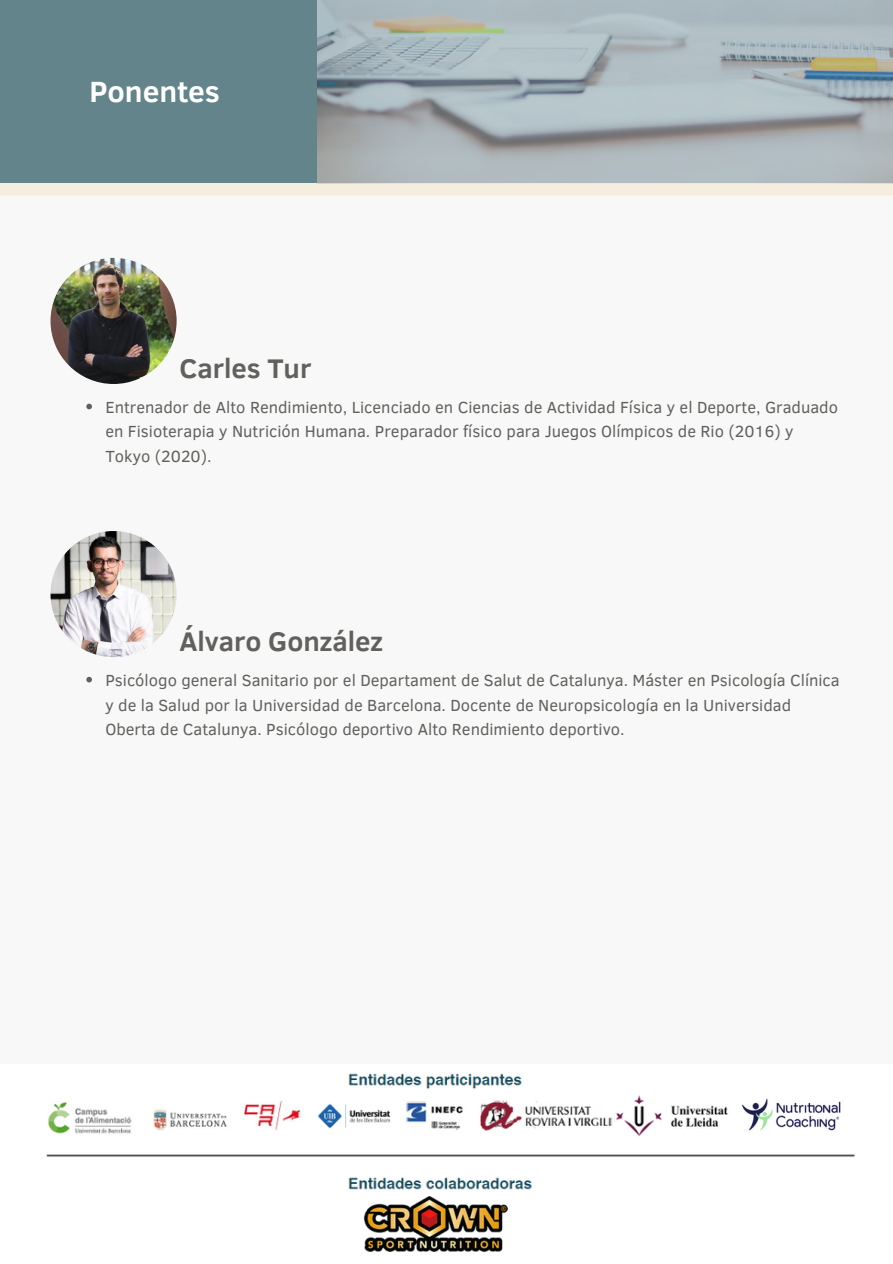
<style>
.page{position:relative;width:893px;height:1264px;background:#fff}
.page>*{position:absolute;margin:0;border:0;box-sizing:border-box;transform-origin:0 0}
.t1{font:700 30px "Clear Sans";color:#fff}
.t2{font:700 27.6px "Clear Sans";color:#61605c}
.t3{font:16.5px/24.8px "Clear Sans";color:#61605c}
</style>
<div class="page">
<div style="left:0;top:0;width:892px;height:1263px;background:#f8f8f8"></div>
<svg style="left:0;top:182px;width:892px;height:13px;background:#f0eadb"></svg>
<div style="left:0;top:0;width:892px;height:182px;background:#64848c"></div>
<img style="left:50px;top:258px;width:127px;height:126px;border-radius:50%">
<img style="left:318px;top:0;width:574px;height:183px">
<img style="left:50px;top:531px;width:127px;height:126px;border-radius:50%">
<img style="left:46px;top:1073px;width:809px;height:117px">
<div style="left:7px;top:1193px;width:879px;height:70px;background:#fff"></div>
<img style="left:736px;top:1093px;width:111px;height:44px">
<img style="left:365px;top:1196px;width:142px;height:55px">
<svg style="left:86px;top:404px;width:6px;height:5px"></svg>
<svg style="left:86px;top:677px;width:6px;height:5px"></svg>
<p class="t1" style="left:89px;top:70px;width:132px">Ponentes</p>
<p class="t2" style="left:179px;top:348px;width:133px">Carles Tur</p>
<p class="t3" style="left:105px;top:394px;width:734px">Entrenador de Alto Rendimiento, Licenciado en Ciencias de Actividad Física y el Deporte, Graduado en Fisioterapia y Nutrición Humana. Preparador físico para Juegos Olímpicos de Rio (2016) y<br>Tokyo (2020).</p>
<p class="t2" style="left:179px;top:621px;width:205px">Álvaro González</p>
<p class="t3" style="left:105px;top:667px;width:735px">Psicólogo general Sanitario por el Departament de Salut de Catalunya. Máster en Psicología Clínica y de la Salud por la Universidad de Barcelona. Docente de Neuropsicología en la Universidad<br>Oberta de Catalunya. Psicólogo deportivo Alto Rendimiento deportivo.</p>
</div>
